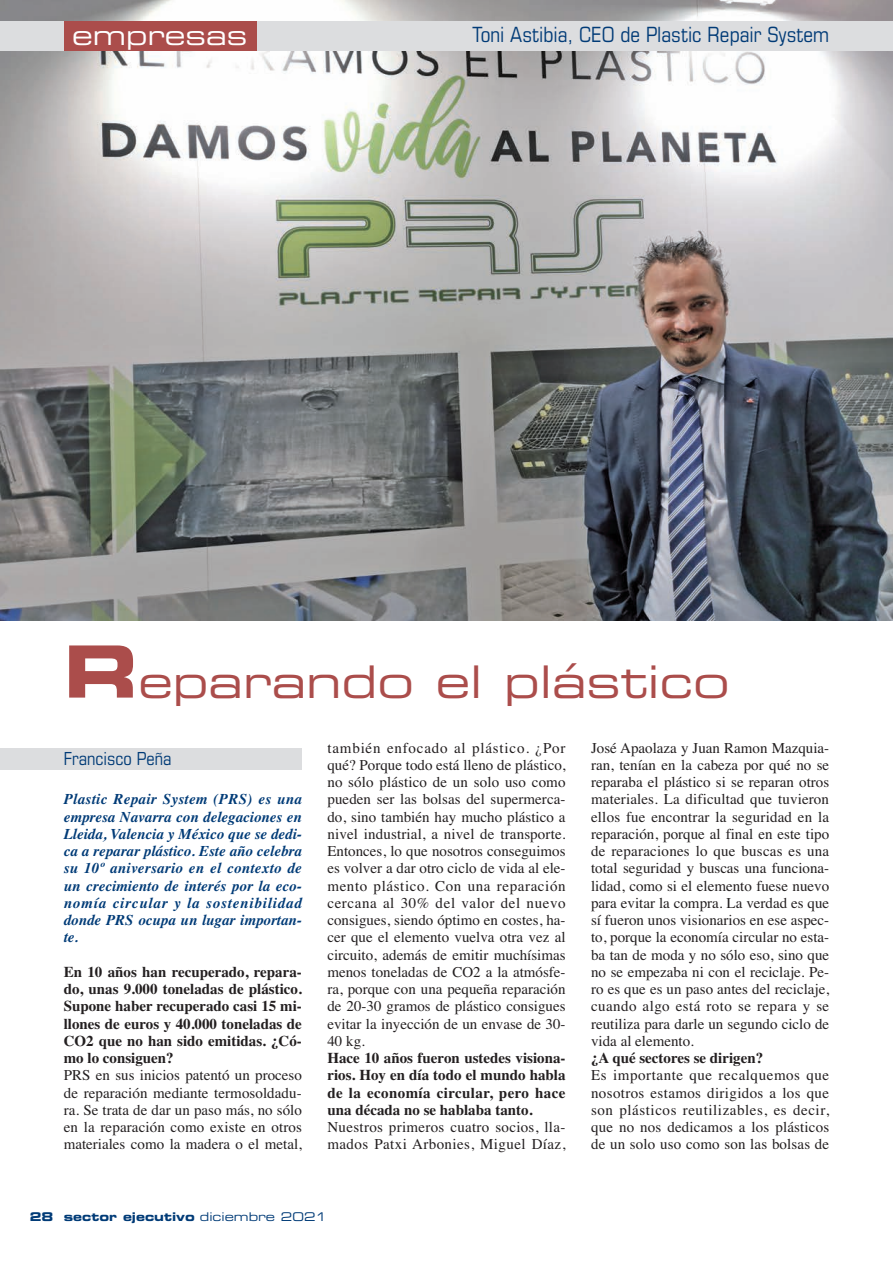
<style>
.page{position:relative;width:893px;height:1263px;background:#fff}
.page>*{position:absolute;margin:0;border:0;box-sizing:border-box;transform-origin:0 0}
.t1{font:45px "Eurostile Extended Two";color:#ab4d4b}
.t2{font:27px "Eurostile Extended Two";color:#fff}
.t3{font:condensed 21px "Eurostile";color:#013b77}
.t4{font:condensed 18px "Eurostile";color:#013b77}
.t5{font:15px/17.2px "Times";letter-spacing:.01em;color:#231f20;text-align:justify}
.t6{font:700 15px/17.2px "Times";color:#231f20;text-align:justify}
.t7{font:italic 700 15px/17.2px "Times";color:#013b77;text-align:justify}
.t8{font:12px "Eurostile Bold Extended Two";color:#013b77}
.s1{font-family:"Eurostile Bold Extended Two";font-size:72px}
.s2{font-family:"Eurostile Extended Two"}
</style>
<div class="page">
<img style="left:0;top:0;width:893px;height:620px">
<div style="left:0;top:21px;width:893px;height:30px;background:#dcdddf"></div>
<div style="left:64px;top:21px;width:192px;height:30px;background:#ab4d4b"></div>
<div style="left:0;top:748px;width:302px;height:21px;background:#dcdddf"></div>
<h2 class="t2" style="left:72px;top:26px;width:177px">empresas</h2>
<h3 class="t3" style="left:472px;top:27px;width:358px">Toni Astibia, CEO de Plastic Repair System</h3>
<h1 class="t1" style="left:64px;top:665px;width:667px"><span class="s1">R</span>eparando el plástico</h1>
<p class="t4" style="left:64px;top:752px;width:109px">Francisco Peña</p>
<p class="t7" style="left:64px;top:791px;width:240px">Plastic Repair System (PRS) es una empresa Navarra con delegaciones en Lleida, Valencia y México que se dedi&shy;ca a reparar plástico. Este año celebra su 10º aniversario en el contexto de un crecimiento de interés por la eco&shy;nomía circular y la sostenibilidad donde PRS ocupa un lugar importan&shy;te.</p>
<p class="t6" style="left:64px;top:963px;width:240px">En 10 años han recuperado, repara&shy;do, unas 9.000 toneladas de plástico.<br>Supone haber recuperado casi 15 mi&shy;llones de euros y 40.000 toneladas de CO2 que no han sido emitidas. ¿Có&shy;mo lo consiguen?</p>
<p class="t5" style="left:64px;top:1067px;width:240px">PRS en sus inicios patentó un proceso de reparación mediante termosoldadu&shy;ra. Se trata de dar un paso más, no sólo en la reparación como existe en otros materiales como la madera o el metal,</p>
<p class="t5" style="left:327px;top:739px;width:240px">también enfocado al plástico. ¿Por qué? Porque todo está lleno de plástico, no sólo plástico de un solo uso como pueden ser las bolsas del supermerca&shy;do, sino también hay mucho plástico a nivel industrial, a nivel de transporte.<br>Entonces, lo que nosotros conseguimos es volver a dar otro ciclo de vida al ele&shy;mento plástico. Con una reparación cercana al 30% del valor del nuevo consigues, siendo óptimo en costes, ha&shy;cer que el elemento vuelva otra vez al circuito, además de emitir muchísimas menos toneladas de CO2 a la atmósfe&shy;ra, porque con una pequeña reparación de 20-30 gramos de plástico consigues evitar la inyección de un envase de 30- 40 kg.</p>
<p class="t6" style="left:327px;top:1049px;width:240px">Hace 10 años fueron ustedes visiona&shy;rios. Hoy en día todo el mundo habla de la economía circular, pero hace una década no se hablaba tanto.</p>
<p class="t5" style="left:327px;top:1118px;width:240px">Nuestros primeros cuatro socios, lla&shy;mados Patxi Arbonies, Miguel Díaz,</p>
<p class="t8" style="left:30px;top:1212px;width:299px">28 sector ejecutivo <span class="s2">diciembre 2021</span></p>
<p class="t5" style="left:591px;top:739px;width:240px">José Apaolaza y Juan Ramon Mazquia&shy;ran, tenían en la cabeza por qué no se reparaba el plástico si se reparan otros materiales. La dificultad que tuvieron ellos fue encontrar la seguridad en la reparación, porque al final en este tipo de reparaciones lo que buscas es una total seguridad y buscas una funciona&shy;lidad, como si el elemento fuese nuevo para evitar la compra. La verdad es que sí fueron unos visionarios en ese aspec&shy;to, porque la economía circular no esta&shy;ba tan de moda y no sólo eso, sino que no se empezaba ni con el reciclaje. Pe&shy;ro es que es un paso antes del reciclaje, cuando algo está roto se repara y se reutiliza para darle un segundo ciclo de vida al elemento.</p>
<p class="t6" style="left:591px;top:1049px;width:174px">¿A qué sectores se dirigen?</p>
<p class="t5" style="left:591px;top:1067px;width:240px">Es importante que recalquemos que nosotros estamos dirigidos a los que son plásticos reutilizables, es decir, que no nos dedicamos a los plásticos de un solo uso como son las bolsas de</p>
</div>
